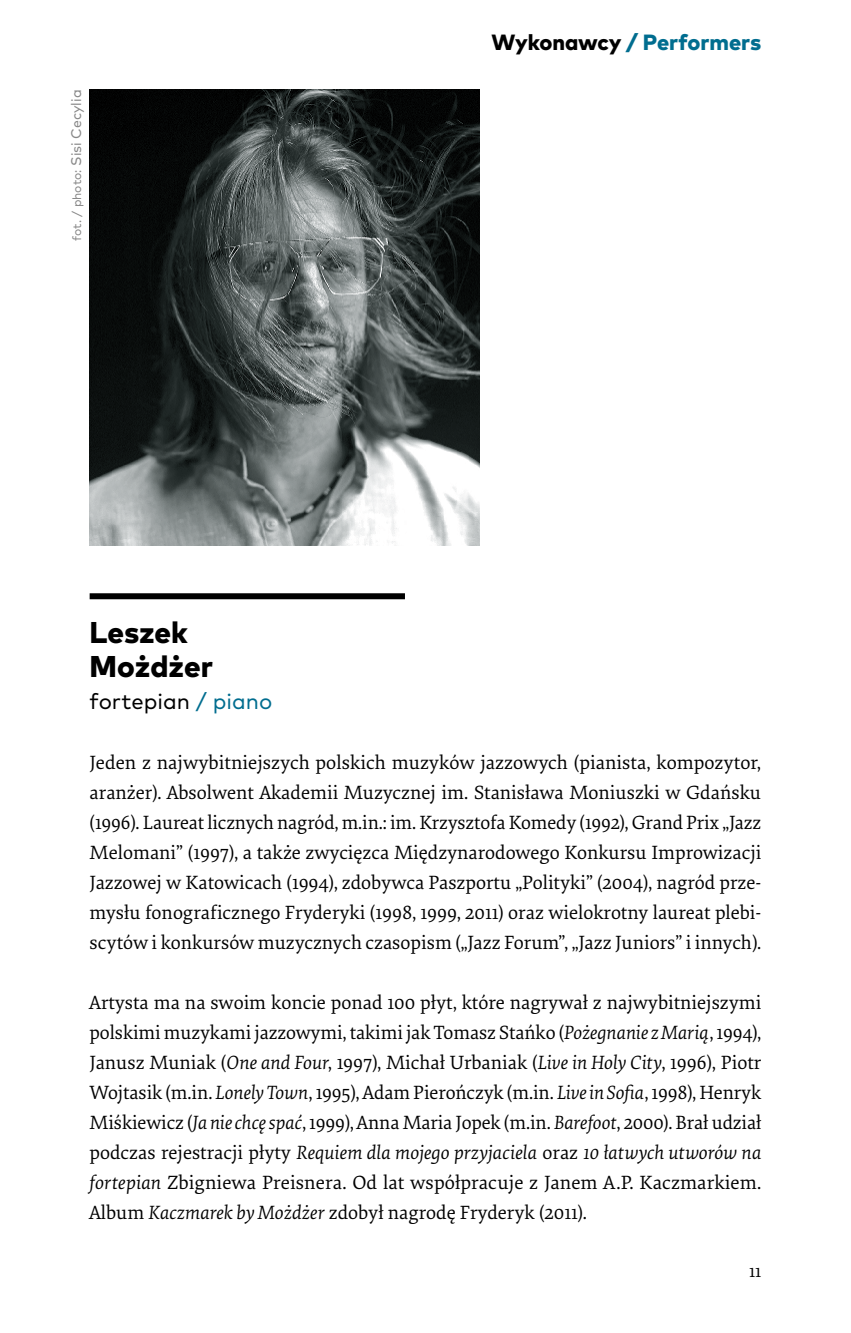
<style>
.page{position:relative;width:851px;height:1333px;background:#fff}
.page>*{position:absolute;margin:0;border:0;box-sizing:border-box;transform-origin:0 0}
.t1{font:800 30px/34px "Mark OT";color:#000}
.t2{font:800 22px "Mark OT";color:#006d8f}
.t3{font:22px "Mark Pro";color:#000}
.t4{font:20px/30px "Elena Basic";color:#000;text-align:justify}
.t5{font:18px "Elena Basic";color:#000}
.t6{font:12px "Mark Pro";color:#878787}
.s1{font-size:14px}
.s2{color:#006d8f}
.s3{color:#000}
.s4{font-style:italic}
</style>
<div class="page">
<div style="left:90px;top:593px;width:315px;height:6px;background:#000"></div>
<img style="left:90px;top:90px;width:390px;height:456px">
<p class="t6" style="left:68px;top:241px;width:153px;rotate:-90deg">fot. / photo: <span class="s1">Sisi Cecylia</span></p>
<h1 class="t1" style="left:90px;top:615px;width:125px">Leszek<br>Możdżer</h1>
<p class="t3" style="left:90px;top:685px;width:184px">fortepian <span class="s2">/ piano</span></p>
<p class="t2" style="left:491px;top:28px;width:271px"><span class="s3">Wykonawcy</span> / Performers</p>
<p class="t4" style="left:90px;top:746px;width:673px">Jeden z najwybitniejszych polskich muzyków jazzowych (pianista, kompozytor, aranżer). Absolwent Akademii Muzycznej im. Stanisława Moniuszki w Gdańsku (1996). Laureat licznych nagród, m.in.: im. Krzysztofa Komedy (1992), Grand Prix „Jazz Melomani” (1997), a także zwycięzca Międzynarodowego Konkursu Improwizacji Jazzowej w Katowicach (1994), zdobywca Paszportu „Polityki” (2004), nagród prze&shy;mysłu fonograficznego Fryderyki (1998, 1999, 2011) oraz wielokrotny laureat plebi&shy;scytów i konkursów muzycznych czasopism („Jazz Forum”, „Jazz Juniors” i innych).</p>
<p class="t4" style="left:90px;top:986px;width:673px">Artysta ma na swoim koncie ponad 100 płyt, które nagrywał z najwybitniejszymi polskimi muzykami jazzowymi, takimi jak Tomasz Stańko (<span class="s4">Pożegnanie z Marią</span>, 1994), Janusz Muniak (<span class="s4">One and Four</span>, 1997), Michał Urbaniak (<span class="s4">Live in Holy City</span>, 1996), Piotr Wojtasik (m.in. <span class="s4">Lonely Town</span>, 1995), Adam Pierończyk (m.in. <span class="s4">Live in Sofia</span>, 1998), Henryk Miśkiewicz (<span class="s4">Ja nie chcę spać</span>, 1999), Anna Maria Jopek (m.in. <span class="s4">Barefoot</span>, 2000). Brał udział podczas rejestracji płyty <span class="s4">Requiem dla mojego przyjaciela</span> oraz <span class="s4">10 łatwych utworów na fortepian</span> Zbigniewa Preisnera. Od lat współpracuje z Janem A.P. Kaczmarkiem.<br>Album <span class="s4">Kaczmarek by Możdżer</span> zdobył nagrodę Fryderyk (2011).</p>
<p class="t5" style="left:749px;top:1258px;width:14px">11</p>
</div>
